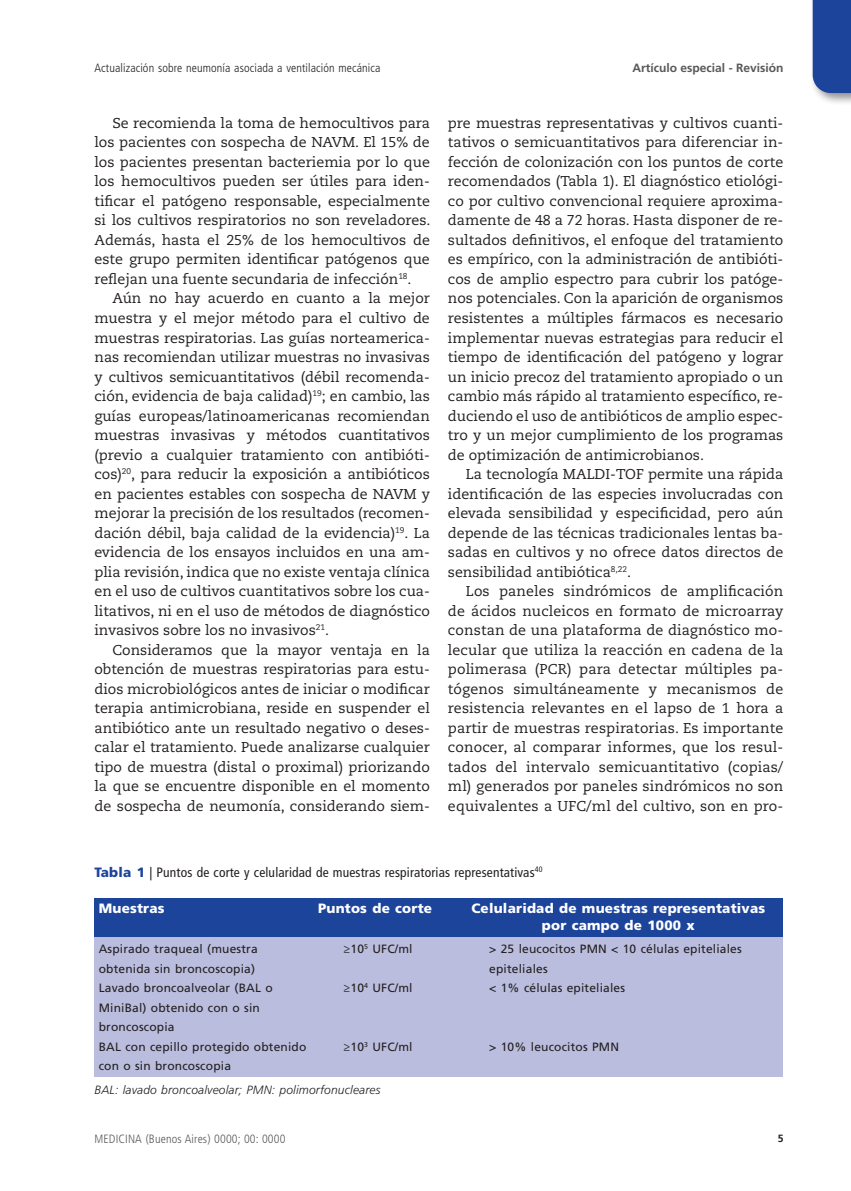
<style>
.page{position:relative;width:851px;height:1191px;background:#fff}
.page>*{position:absolute;margin:0;border:0;box-sizing:border-box;transform-origin:0 0}
.texto1{font:14.25px/19.5px "Caecilia LT Std";color:#231f20;text-align:justify}
.tablatit{font:condensed 13.5px "Frutiger LT Std";letter-spacing:.01em;color:#231f20}
.tablacab{font:900 13.5px "Frutiger LT Std";letter-spacing:.015em;color:#fff}
.tabla{font:12px "Frutiger LT Std";letter-spacing:.015em;color:#231f20}
.t1{font:300 condensed 12px "Frutiger LT Std";letter-spacing:.01em;color:#231f20}
.tablapie{font:italic 300 12px "Frutiger LT Std";letter-spacing:.015em;color:#231f20}
.t2{font:300 condensed 12px "Frutiger LT Std";letter-spacing:.01em;color:#57585a}
.t3{font:700 12px "Frutiger LT Std";color:#57585a}
.t4{font:700 10.5px "Frutiger LT Std";color:#231f20}
.s1{font-weight:900;font-stretch:normal;color:#1d449b}
</style>
<div class="page">
<div style="left:808px;top:0;width:42px;height:105px;background:#231f20;opacity:.5"></div>
<div style="left:812px;top:0;width:38px;height:93px;background:#1d449b"></div>
<div style="left:94px;top:936px;width:689px;height:140px;background:#babdde"></div>
<div style="left:94px;top:898px;width:689px;height:38px;background:#1d449b"></div>
<p class="t1" style="left:94px;top:61px;width:287px">Actualización sobre neumonía asociada a ventilación mecánica</p>
<p class="t3" style="left:632px;top:61px;width:152px">Artículo especial - Revisión</p>
<p class="texto1" style="left:94px;top:113px;width:337px;text-indent:18px">Se recomienda la toma de hemocultivos para los pacientes con sospecha de NAVM. El 15% de los pacientes presentan bacteriemia por lo que los hemocultivos pueden ser útiles para iden&shy;tificar el patógeno responsable, especialmente si los cultivos respiratorios no son reveladores.<br>Además, hasta el 25% de los hemocultivos de este grupo permiten identificar patógenos que reflejan una fuente secundaria de infección<sup>18</sup>.</p>
<p class="texto1" style="left:94px;top:289px;width:337px;text-indent:18px">Aún no hay acuerdo en cuanto a la mejor muestra y el mejor método para el cultivo de muestras respiratorias. Las guías norteamerica&shy;nas recomiendan utilizar muestras no invasivas y cultivos semicuantitativos (débil recomenda&shy;ción, evidencia de baja calidad)<sup>19</sup>; en cambio, las guías europeas/latinoamericanas recomiendan muestras invasivas y métodos cuantitativos (previo a cualquier tratamiento con antibióti&shy;cos)<sup>20</sup>, para reducir la exposición a antibióticos en pacientes estables con sospecha de NAVM y mejorar la precisión de los resultados (recomen&shy;dación débil, baja calidad de la evidencia)<sup>19</sup>. La evidencia de los ensayos incluidos en una am&shy;plia revisión, indica que no existe ventaja clínica en el uso de cultivos cuantitativos sobre los cua&shy;litativos, ni en el uso de métodos de diagnóstico invasivos sobre los no invasivos<sup>21</sup>.</p>
<p class="texto1" style="left:94px;top:640px;width:337px;text-indent:18px">Consideramos que la mayor ventaja en la obtención de muestras respiratorias para estu&shy;dios microbiológicos antes de iniciar o modificar terapia antimicrobiana, reside en suspender el antibiótico ante un resultado negativo o deses&shy;calar el tratamiento. Puede analizarse cualquier tipo de muestra (distal o proximal) priorizando la que se encuentre disponible en el momento de sospecha de neumonía, considerando siem-</p>
<p class="texto1" style="left:448px;top:113px;width:337px">pre muestras representativas y cultivos cuanti&shy;tativos o semicuantitativos para diferenciar in&shy;fección de colonización con los puntos de corte recomendados (Tabla 1). El diagnóstico etiológi&shy;co por cultivo convencional requiere aproxima&shy;damente de 48 a 72 horas. Hasta disponer de re&shy;sultados definitivos, el enfoque del tratamiento es empírico, con la administración de antibióti&shy;cos de amplio espectro para cubrir los patóge&shy;nos potenciales. Con la aparición de organismos resistentes a múltiples fármacos es necesario implementar nuevas estrategias para reducir el tiempo de identificación del patógeno y lograr un inicio precoz del tratamiento apropiado o un cambio más rápido al tratamiento específico, re&shy;duciendo el uso de antibióticos de amplio espec&shy;tro y un mejor cumplimiento de los programas de optimización de antimicrobianos.</p>
<p class="texto1" style="left:448px;top:464px;width:337px;text-indent:18px">La tecnología MALDI-TOF permite una rápida identificación de las especies involucradas con elevada sensibilidad y especificidad, pero aún depende de las técnicas tradicionales lentas ba&shy;sadas en cultivos y no ofrece datos directos de sensibilidad antibiótica<sup>8,22</sup>.</p>
<p class="texto1" style="left:448px;top:581px;width:337px;text-indent:18px">Los paneles sindrómicos de amplificación de ácidos nucleicos en formato de microarray constan de una plataforma de diagnóstico mo&shy;lecular que utiliza la reacción en cadena de la polimerasa (PCR) para detectar múltiples pa&shy;tógenos simultáneamente y mecanismos de resistencia relevantes en el lapso de 1 hora a partir de muestras respiratorias. Es importante conocer, al comparar informes, que los resul&shy;tados del intervalo semicuantitativo (copias/ ml) generados por paneles sindrómicos no son equivalentes a UFC/ml del cultivo, son en pro-</p>
<p class="tablatit" style="left:94px;top:864px;width:449px"><span class="s1">Tabla 1</span> | Puntos de corte y celularidad de muestras respiratorias representativas<sup>40</sup></p>
<p class="tablacab" style="left:99px;top:900px;width:67px">Muestras</p>
<p class="tablacab" style="left:318px;top:900px;width:116px">Puntos de corte</p>
<p class="tablacab" style="left:471px;top:900px;width:295px">Celularidad de muestras representativas</p>
<p class="tablacab" style="left:542px;top:916px;width:154px">por campo de 1000 x</p>
<p class="tabla" style="left:99px;top:942px;width:160px">Aspirado traqueal (muestra</p>
<p class="tabla" style="left:343px;top:942px;width:70px">≥10<sup>5</sup> UFC/ml</p>
<p class="tabla" style="left:489px;top:942px;width:254px">&gt; 25 leucocitos PMN &lt; 10 células epiteliales</p>
<p class="tabla" style="left:99px;top:961px;width:158px">obtenida sin broncoscopia)</p>
<p class="tabla" style="left:489px;top:961px;width:60px">epiteliales</p>
<p class="tabla" style="left:99px;top:981px;width:175px">Lavado broncoalveolar (BAL o</p>
<p class="tabla" style="left:343px;top:981px;width:70px">≥10<sup>4</sup> UFC/ml</p>
<p class="tabla" style="left:489px;top:981px;width:137px">&lt; 1% células epiteliales</p>
<p class="tabla" style="left:99px;top:1000px;width:163px">MiniBal) obtenido con o sin</p>
<p class="tabla" style="left:99px;top:1020px;width:77px">broncoscopia</p>
<p class="tabla" style="left:99px;top:1039px;width:209px">BAL con cepillo protegido obtenido</p>
<p class="tabla" style="left:343px;top:1039px;width:70px">≥10<sup>3</sup> UFC/ml</p>
<p class="tabla" style="left:489px;top:1039px;width:131px">&gt; 10% leucocitos PMN</p>
<p class="tabla" style="left:99px;top:1059px;width:134px">con o sin broncoscopia</p>
<p class="tablapie" style="left:94px;top:1082px;width:287px">BAL: lavado broncoalveolar; PMN: polimorfonucleares</p>
<p class="t2" style="left:94px;top:1132px;width:192px">MEDICINA (Buenos Aires) 0000; 00: 0000</p>
<p class="t4" style="left:777px;top:1132px;width:7px">5</p>
</div>
